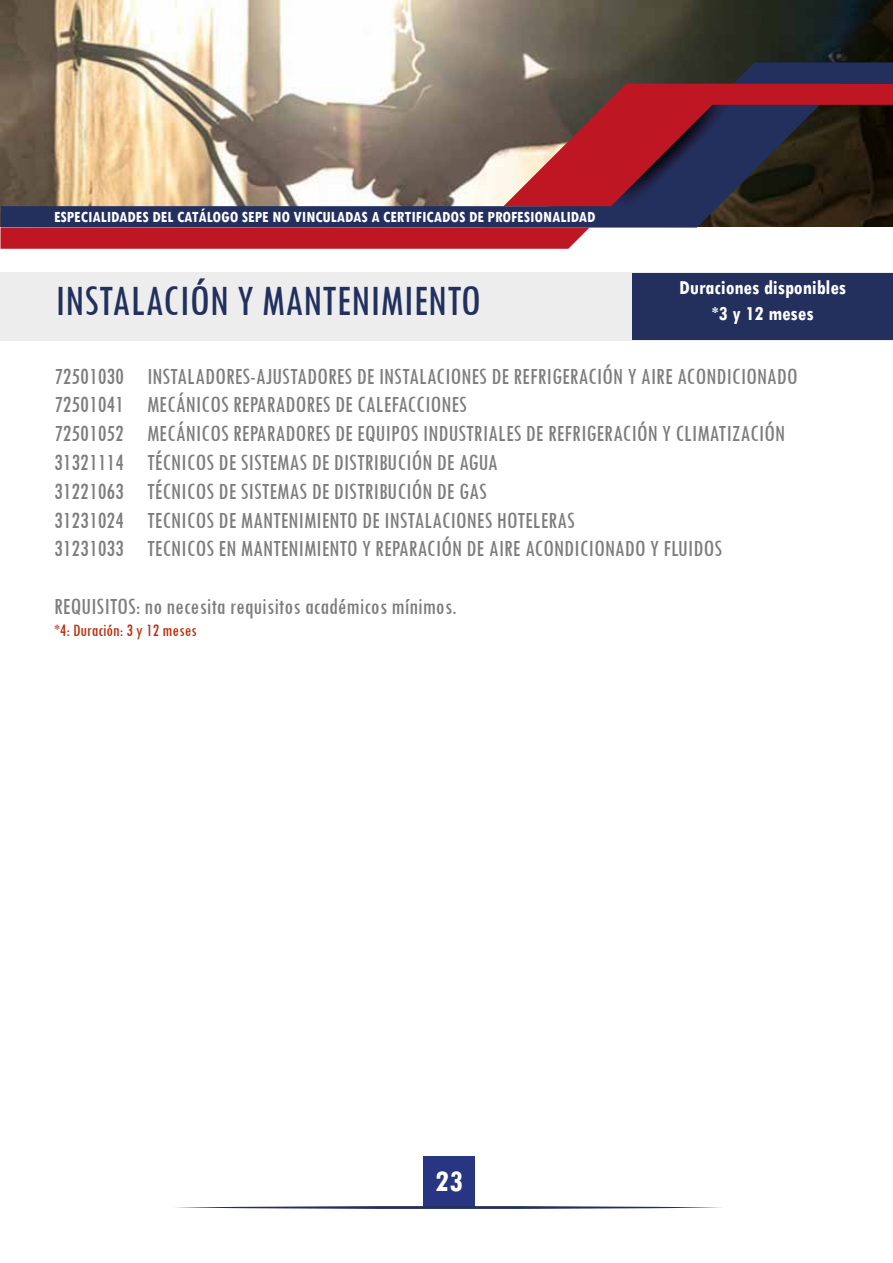
<style>
.page{position:relative;width:893px;height:1263px;background:#fff}
.page>*{position:absolute;margin:0;border:0;box-sizing:border-box;transform-origin:0 0}
.t1{font:condensed 45px "Tw Cen";color:#22305d}
.t2{font:700 condensed 31.5px "Tw Cen";color:#fff}
.t3{font:condensed 24px/28.8px "Tw Cen";color:#7d7d7d}
.t4{font:700 condensed 21px/25.2px "Tw Cen";color:#fff;text-align:center}
.t5{font:condensed 18px "Tw Cen";color:#bb2b0a}
.t6{font:700 condensed 16.5px "Tw Cen";color:#fff}
</style>
<div class="page">
<div style="left:423px;top:1156px;width:52px;height:52px;background:#283583"></div>
<svg style="left:175px;top:1206px;width:547px;height:3px;background:#6e7795"></svg>
<img style="left:0;top:0;width:893px;height:227px">
<svg style="left:0;top:63px;width:1px;height:42px"></svg>
<hr style="left:0;top:272px;width:1px;height:68px;background:#ededed">
<div style="left:0;top:228px;width:589px;height:21px;background:#be1622"></div>
<svg style="left:1px;top:63px;width:892px;height:165px;background:#8f847b"></svg>
<img style="left:616px;top:206px;width:119px;height:7px">
<svg style="left:504px;top:84px;width:389px;height:122px;background:#662b34"></svg>
<div style="left:2px;top:272px;width:891px;height:68px;background:#ededed"></div>
<div style="left:632px;top:273px;width:260px;height:67px;background:#23305e"></div>
<p class="t6" style="left:54px;top:207px;width:543px">ESPECIALIDADES DEL CATÁLOGO SEPE NO VINCULADAS A CERTIFICADOS DE PROFESIONALIDAD</p>
<h1 class="t1" style="left:55px;top:274px;width:427px">INSTALACIÓN Y MANTENIMIENTO</h1>
<p class="t4" style="left:679px;top:275px;width:169px">Duraciones disponibles *3 y 12 meses</p>
<p class="t3" style="left:54px;top:361px;width:745px">72501030 INSTALADORES-AJUSTADORES DE INSTALACIONES DE REFRIGERACIÓN Y AIRE ACONDICIONADO 72501041 MECÁNICOS REPARADORES DE CALEFACCIONES<br>72501052 MECÁNICOS REPARADORES DE EQUIPOS INDUSTRIALES DE REFRIGERACIÓN Y CLIMATIZACIÓN 31321114 TÉCNICOS DE SISTEMAS DE DISTRIBUCIÓN DE AGUA<br>31221063 TÉCNICOS DE SISTEMAS DE DISTRIBUCIÓN DE GAS<br>31231024 TECNICOS DE MANTENIMIENTO DE INSTALACIONES HOTELERAS<br>31231033 TECNICOS EN MANTENIMIENTO Y REPARACIÓN DE AIRE ACONDICIONADO Y FLUIDOS</p>
<p class="t3" style="left:54px;top:591px;width:404px">REQUISITOS: no necesita requisitos académicos mínimos.</p>
<p class="t5" style="left:54px;top:619px;width:145px">*4: Duración: 3 y 12 meses</p>
<h2 class="t2" style="left:435px;top:1162px;width:29px">23</h2>
</div>
